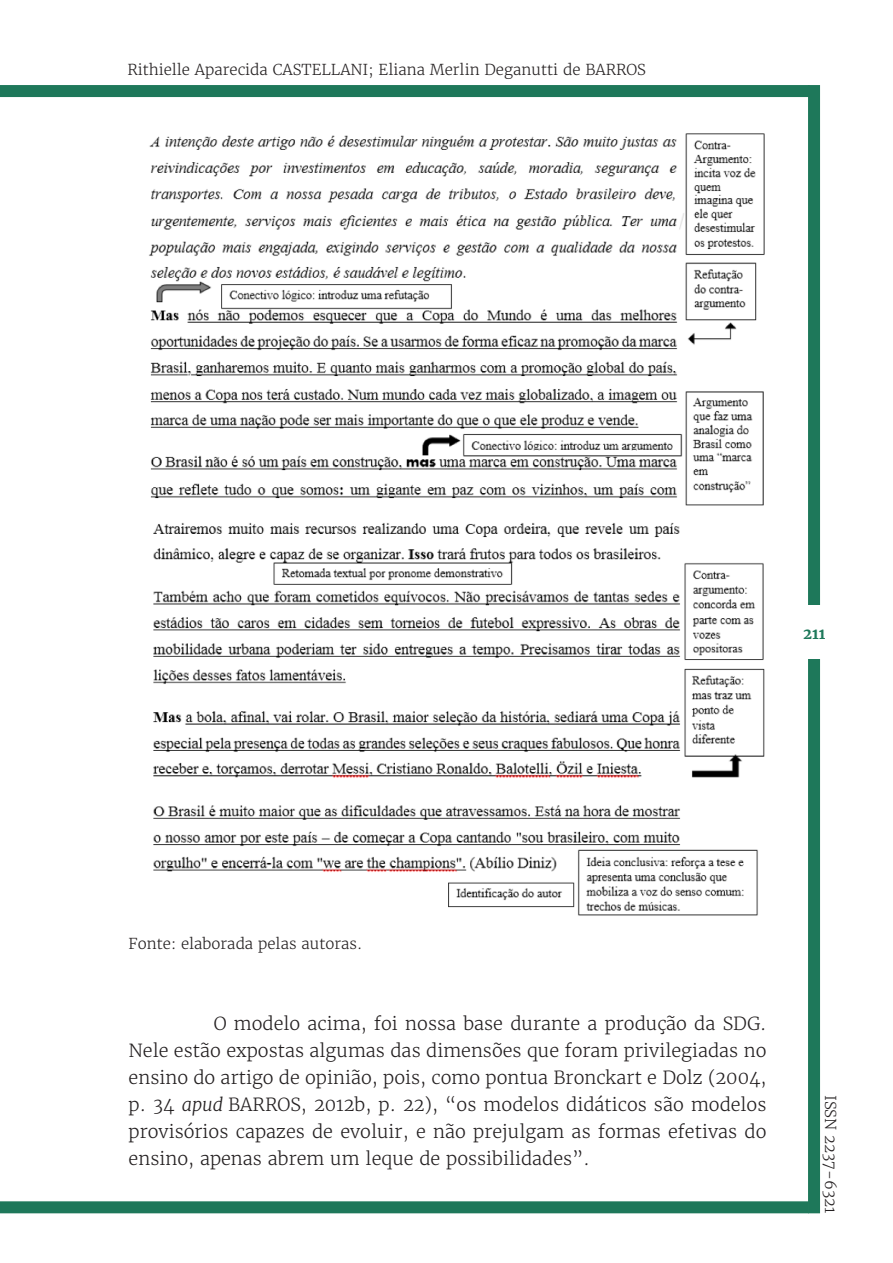
<style>
.page{position:relative;width:893px;height:1263px;background:#fff}
.page>*{position:absolute;margin:0;border:0;box-sizing:border-box;transform-origin:0 0}
.Corpo_do_artigo{font:300 18px/27px "Merriweather";color:#231f20;text-align:justify}
.Fonte_de_quadro{font:300 15px "Merriweather";color:#231f20}
.t1{font:700 15px "Merriweather";color:#1e785a}
.s1{font-style:italic}
</style>
<div class="page">
<div style="left:0;top:85px;width:810px;height:12px;background:#1e785a"></div>
<div style="left:808px;top:85px;width:12px;height:1128px;background:#1e785a"></div>
<div style="left:0;top:1201px;width:809px;height:12px;background:#1e785a"></div>
<div style="left:789px;top:605px;width:51px;height:53px;background:#fff"></div>
<img style="left:149px;top:133px;width:616px;height:783px">
<p class="Fonte_de_quadro" style="left:128px;top:60px;width:520px">Rithielle Aparecida CASTELLANI; Eliana Merlin Deganutti de BARROS</p>
<p class="t1" style="left:803px;top:624px;width:24px">211</p>
<p class="Fonte_de_quadro" style="left:129px;top:934px;width:235px">Fonte: elaborada pelas autoras.</p>
<p class="Corpo_do_artigo" style="left:129px;top:1010px;width:639px;text-indent:85px">O modelo acima, foi nossa base durante a produção da SDG.<br>Nele estão expostas algumas das dimensões que foram privilegiadas no ensino do artigo de opinião, pois, como pontua Bronckart e Dolz (2004, p. 34 <span class="s1">apud</span> BARROS, 2012b, p. 22), “os modelos didáticos são modelos provisórios capazes de evoluir, e não prejulgam as formas efetivas do ensino, apenas abrem um leque de possibilidades”.</p>
<p class="Fonte_de_quadro" style="left:840px;top:1095px;width:120px;rotate:90deg">ISSN 2237-6321</p>
</div>
